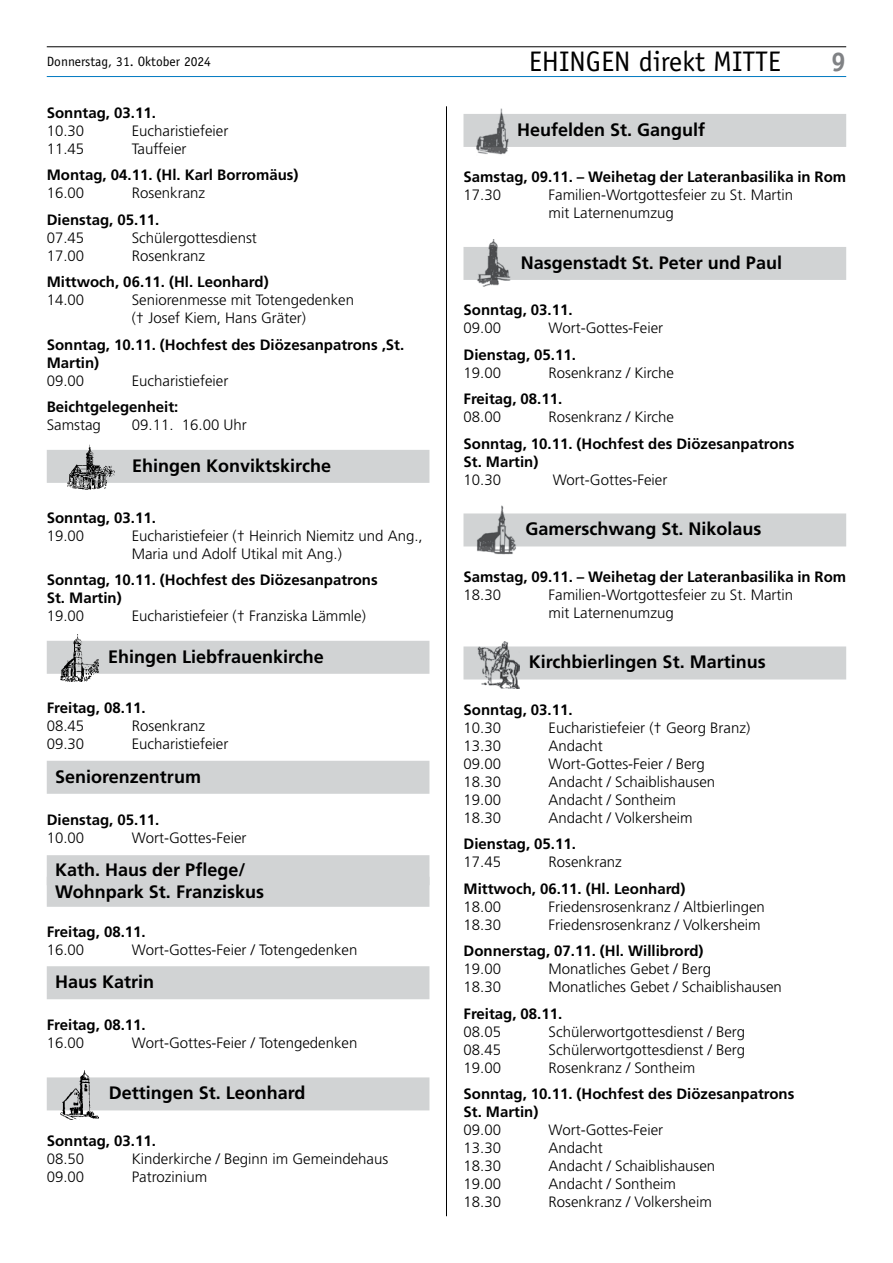
<style>
.page{position:relative;width:893px;height:1263px;background:#fff}
.page>*{position:absolute;margin:0;border:0;box-sizing:border-box;transform-origin:0 0}
.t1{font:28.35px "Officina Sans";color:#000}
.t2{font:700 27px "Officina Sans";color:#808285}
.t3{font:700 18px/21.6px "Frutiger";color:#000}
.t4{font:300 15px/18px "Frutiger";color:#000}
.t5{font:700 15px/18px "Frutiger";color:#000}
.t6{font:13.5px "Officina Sans";color:#000}
</style>
<div class="page">
<hr style="left:446px;top:106px;width:1px;height:1110px;background:#000">
<hr style="left:47px;top:47px;width:799px;height:1px;background:#000">
<hr style="left:47px;top:76px;width:799px;height:1px;background:#0079c1">
<div style="left:47px;top:450px;width:382px;height:33px;background:#d1d3d4"></div>
<img style="left:68px;top:445px;width:46px;height:45px">
<div style="left:47px;top:641px;width:382px;height:33px;background:#d1d3d4"></div>
<img style="left:61px;top:634px;width:38px;height:48px">
<div style="left:47px;top:761px;width:382px;height:33px;background:#d1d3d4"></div>
<div style="left:47px;top:855px;width:382px;height:30px;background:#d1d3d4"></div>
<div style="left:47px;top:877px;width:382px;height:30px;background:#d1d3d4"></div>
<div style="left:47px;top:966px;width:382px;height:33px;background:#d1d3d4"></div>
<div style="left:47px;top:1077px;width:382px;height:33px;background:#d1d3d4"></div>
<img style="left:61px;top:1070px;width:38px;height:49px">
<div style="left:463px;top:114px;width:383px;height:33px;background:#d1d3d4"></div>
<img style="left:476px;top:108px;width:33px;height:47px">
<div style="left:463px;top:247px;width:383px;height:33px;background:#d1d3d4"></div>
<img style="left:477px;top:239px;width:34px;height:48px">
<div style="left:463px;top:513px;width:383px;height:33px;background:#d1d3d4"></div>
<img style="left:476px;top:506px;width:41px;height:49px">
<div style="left:463px;top:646px;width:383px;height:33px;background:#d1d3d4"></div>
<div style="left:476px;top:639px;width:44px;height:49px;background:#fff"></div>
<img style="left:477px;top:641px;width:43px;height:47px">
<p class="t6" style="left:47px;top:53px;width:166px">Donnerstag, 31. Oktober 2024</p>
<h1 class="t1" style="left:529px;top:45px;width:254px">EHINGEN direkt MITTE</h1>
<h2 class="t2" style="left:831px;top:45px;width:17px">9</h2>
<p class="t5" style="left:47px;top:103px;width:111px">Sonntag, 03.11.</p>
<p class="t4" style="left:47px;top:122px;width:39px">10.30</p>
<p class="t4" style="left:132px;top:122px;width:98px">Eucharistiefeier</p>
<p class="t4" style="left:47px;top:140px;width:39px">11.45</p>
<p class="t4" style="left:132px;top:140px;width:56px">Tauffeier</p>
<p class="t5" style="left:47px;top:166px;width:253px">Montag, 04.11. (Hl. Karl Borromäus)</p>
<p class="t4" style="left:47px;top:184px;width:39px">16.00</p>
<p class="t4" style="left:132px;top:184px;width:75px">Rosenkranz</p>
<p class="t5" style="left:47px;top:210px;width:114px">Dienstag, 05.11.</p>
<p class="t4" style="left:47px;top:229px;width:39px">07.45</p>
<p class="t4" style="left:132px;top:229px;width:127px">Schülergottesdienst</p>
<p class="t4" style="left:47px;top:247px;width:39px">17.00</p>
<p class="t4" style="left:132px;top:247px;width:75px">Rosenkranz</p>
<p class="t5" style="left:47px;top:273px;width:223px">Mittwoch, 06.11. (Hl. Leonhard)</p>
<p class="t4" style="left:47px;top:291px;width:39px">14.00</p>
<p class="t4" style="left:132px;top:291px;width:224px">Seniorenmesse mit Totengedenken († Josef Kiem, Hans Gräter)</p>
<p class="t5" style="left:47px;top:335px;width:359px">Sonntag, 10.11. (Hochfest des Diözesanpatrons ‚St.<br>Martin)</p>
<p class="t4" style="left:47px;top:372px;width:39px">09.00</p>
<p class="t4" style="left:132px;top:372px;width:98px">Eucharistiefeier</p>
<p class="t5" style="left:47px;top:398px;width:133px">Beichtgelegenheit:</p>
<p class="t4" style="left:47px;top:416px;width:56px">Samstag</p>
<p class="t4" style="left:132px;top:416px;width:117px">09.11. 16.00 Uhr</p>
<p class="t3" style="left:132px;top:455px;width:200px">Ehingen Konviktskirche</p>
<p class="t5" style="left:47px;top:508px;width:111px">Sonntag, 03.11.</p>
<p class="t4" style="left:47px;top:527px;width:39px">19.00</p>
<p class="t4" style="left:132px;top:527px;width:292px">Eucharistiefeier († Heinrich Niemitz und Ang.,<br>Maria und Adolf Utikal mit Ang.)</p>
<p class="t5" style="left:47px;top:571px;width:332px">Sonntag, 10.11. (Hochfest des Diözesanpatrons<br>St. Martin)</p>
<p class="t4" style="left:47px;top:607px;width:39px">19.00</p>
<p class="t4" style="left:132px;top:607px;width:236px">Eucharistiefeier († Franziska Lämmle)</p>
<p class="t3" style="left:108px;top:646px;width:217px">Ehingen Liebfrauenkirche</p>
<p class="t5" style="left:47px;top:699px;width:100px">Freitag, 08.11.</p>
<p class="t4" style="left:47px;top:717px;width:39px">08.45</p>
<p class="t4" style="left:132px;top:717px;width:75px">Rosenkranz</p>
<p class="t4" style="left:47px;top:735px;width:39px">09.30</p>
<p class="t4" style="left:132px;top:735px;width:98px">Eucharistiefeier</p>
<p class="t3" style="left:55px;top:766px;width:147px">Seniorenzentrum</p>
<p class="t5" style="left:47px;top:811px;width:114px">Dienstag, 05.11.</p>
<p class="t4" style="left:47px;top:829px;width:39px">10.00</p>
<p class="t4" style="left:132px;top:829px;width:116px">Wort-Gottes-Feier</p>
<p class="t3" style="left:55px;top:859px;width:210px">Kath. Haus der Pflege/<br>Wohnpark St. Franziskus</p>
<p class="t5" style="left:47px;top:923px;width:100px">Freitag, 08.11.</p>
<p class="t4" style="left:47px;top:941px;width:39px">16.00</p>
<p class="t4" style="left:132px;top:941px;width:227px">Wort-Gottes-Feier / Totengedenken</p>
<p class="t3" style="left:55px;top:971px;width:101px">Haus Katrin</p>
<p class="t5" style="left:47px;top:1016px;width:100px">Freitag, 08.11.</p>
<p class="t4" style="left:47px;top:1034px;width:39px">16.00</p>
<p class="t4" style="left:132px;top:1034px;width:227px">Wort-Gottes-Feier / Totengedenken</p>
<p class="t3" style="left:109px;top:1082px;width:198px">Dettingen St. Leonhard</p>
<p class="t5" style="left:47px;top:1132px;width:111px">Sonntag, 03.11.</p>
<p class="t4" style="left:47px;top:1150px;width:39px">08.50</p>
<p class="t4" style="left:132px;top:1150px;width:258px">Kinderkirche / Beginn im Gemeindehaus</p>
<p class="t4" style="left:47px;top:1168px;width:39px">09.00</p>
<p class="t4" style="left:132px;top:1168px;width:77px">Patrozinium</p>
<p class="t3" style="left:517px;top:119px;width:190px">Heufelden St. Gangulf</p>
<p class="t5" style="left:463px;top:168px;width:384px">Samstag, 09.11. – Weihetag der Lateranbasilika in Rom</p>
<p class="t4" style="left:463px;top:186px;width:39px">17.30</p>
<p class="t4" style="left:548px;top:186px;width:246px">Familien-Wortgottesfeier zu St. Martin mit Laternenumzug</p>
<p class="t3" style="left:521px;top:252px;width:263px">Nasgenstadt St. Peter und Paul</p>
<p class="t5" style="left:463px;top:301px;width:111px">Sonntag, 03.11.</p>
<p class="t4" style="left:463px;top:319px;width:39px">09.00</p>
<p class="t4" style="left:548px;top:319px;width:116px">Wort-Gottes-Feier</p>
<p class="t5" style="left:463px;top:346px;width:114px">Dienstag, 05.11.</p>
<p class="t4" style="left:463px;top:364px;width:39px">19.00</p>
<p class="t4" style="left:548px;top:364px;width:127px">Rosenkranz / Kirche</p>
<p class="t5" style="left:463px;top:390px;width:100px">Freitag, 08.11.</p>
<p class="t4" style="left:463px;top:408px;width:39px">08.00</p>
<p class="t4" style="left:548px;top:408px;width:127px">Rosenkranz / Kirche</p>
<p class="t5" style="left:463px;top:435px;width:332px">Sonntag, 10.11. (Hochfest des Diözesanpatrons<br>St. Martin)</p>
<p class="t4" style="left:463px;top:471px;width:39px">10.30</p>
<p class="t4" style="left:553px;top:471px;width:116px">Wort-Gottes-Feier</p>
<p class="t3" style="left:526px;top:518px;width:238px">Gamerschwang St. Nikolaus</p>
<p class="t5" style="left:463px;top:568px;width:384px">Samstag, 09.11. – Weihetag der Lateranbasilika in Rom</p>
<p class="t4" style="left:463px;top:586px;width:39px">18.30</p>
<p class="t4" style="left:548px;top:586px;width:246px">Familien-Wortgottesfeier zu St. Martin mit Laternenumzug</p>
<p class="t3" style="left:529px;top:651px;width:238px">Kirchbierlingen St. Martinus</p>
<p class="t5" style="left:463px;top:701px;width:111px">Sonntag, 03.11.</p>
<p class="t4" style="left:463px;top:719px;width:39px">10.30</p>
<p class="t4" style="left:548px;top:719px;width:203px">Eucharistiefeier († Georg Branz)</p>
<p class="t4" style="left:463px;top:737px;width:39px">13.30</p>
<p class="t4" style="left:548px;top:737px;width:56px">Andacht</p>
<p class="t4" style="left:463px;top:755px;width:39px">09.00</p>
<p class="t4" style="left:548px;top:755px;width:158px">Wort-Gottes-Feier / Berg</p>
<p class="t4" style="left:463px;top:773px;width:39px">18.30</p>
<p class="t4" style="left:548px;top:773px;width:168px">Andacht / Schaiblishausen</p>
<p class="t4" style="left:463px;top:791px;width:39px">19.00</p>
<p class="t4" style="left:548px;top:791px;width:129px">Andacht / Sontheim</p>
<p class="t4" style="left:463px;top:809px;width:39px">18.30</p>
<p class="t4" style="left:548px;top:809px;width:146px">Andacht / Volkersheim</p>
<p class="t5" style="left:463px;top:835px;width:114px">Dienstag, 05.11.</p>
<p class="t4" style="left:463px;top:853px;width:39px">17.45</p>
<p class="t4" style="left:548px;top:853px;width:75px">Rosenkranz</p>
<p class="t5" style="left:463px;top:880px;width:223px">Mittwoch, 06.11. (Hl. Leonhard)</p>
<p class="t4" style="left:463px;top:898px;width:39px">18.00</p>
<p class="t4" style="left:548px;top:898px;width:218px">Friedensrosenkranz / Altbierlingen</p>
<p class="t4" style="left:463px;top:916px;width:39px">18.30</p>
<p class="t4" style="left:548px;top:916px;width:214px">Friedensrosenkranz / Volkersheim</p>
<p class="t5" style="left:463px;top:942px;width:241px">Donnerstag, 07.11. (Hl. Willibrord)</p>
<p class="t4" style="left:463px;top:960px;width:39px">19.00</p>
<p class="t4" style="left:548px;top:960px;width:164px">Monatliches Gebet / Berg</p>
<p class="t4" style="left:463px;top:978px;width:39px">18.30</p>
<p class="t4" style="left:548px;top:978px;width:235px">Monatliches Gebet / Schaiblishausen</p>
<p class="t5" style="left:463px;top:1005px;width:100px">Freitag, 08.11.</p>
<p class="t4" style="left:463px;top:1023px;width:39px">08.05</p>
<p class="t4" style="left:548px;top:1023px;width:198px">Schülerwortgottesdienst / Berg</p>
<p class="t4" style="left:463px;top:1041px;width:39px">08.45</p>
<p class="t4" style="left:548px;top:1041px;width:198px">Schülerwortgottesdienst / Berg</p>
<p class="t4" style="left:463px;top:1059px;width:39px">19.00</p>
<p class="t4" style="left:548px;top:1059px;width:148px">Rosenkranz / Sontheim</p>
<p class="t5" style="left:463px;top:1085px;width:332px">Sonntag, 10.11. (Hochfest des Diözesanpatrons<br>St. Martin)</p>
<p class="t4" style="left:463px;top:1121px;width:39px">09.00</p>
<p class="t4" style="left:548px;top:1121px;width:116px">Wort-Gottes-Feier</p>
<p class="t4" style="left:463px;top:1139px;width:39px">13.30</p>
<p class="t4" style="left:548px;top:1139px;width:56px">Andacht</p>
<p class="t4" style="left:463px;top:1157px;width:39px">18.30</p>
<p class="t4" style="left:548px;top:1157px;width:168px">Andacht / Schaiblishausen</p>
<p class="t4" style="left:463px;top:1175px;width:39px">19.00</p>
<p class="t4" style="left:548px;top:1175px;width:129px">Andacht / Sontheim</p>
<p class="t4" style="left:463px;top:1193px;width:39px">18.30</p>
<p class="t4" style="left:548px;top:1193px;width:165px">Rosenkranz / Volkersheim</p>
</div>
